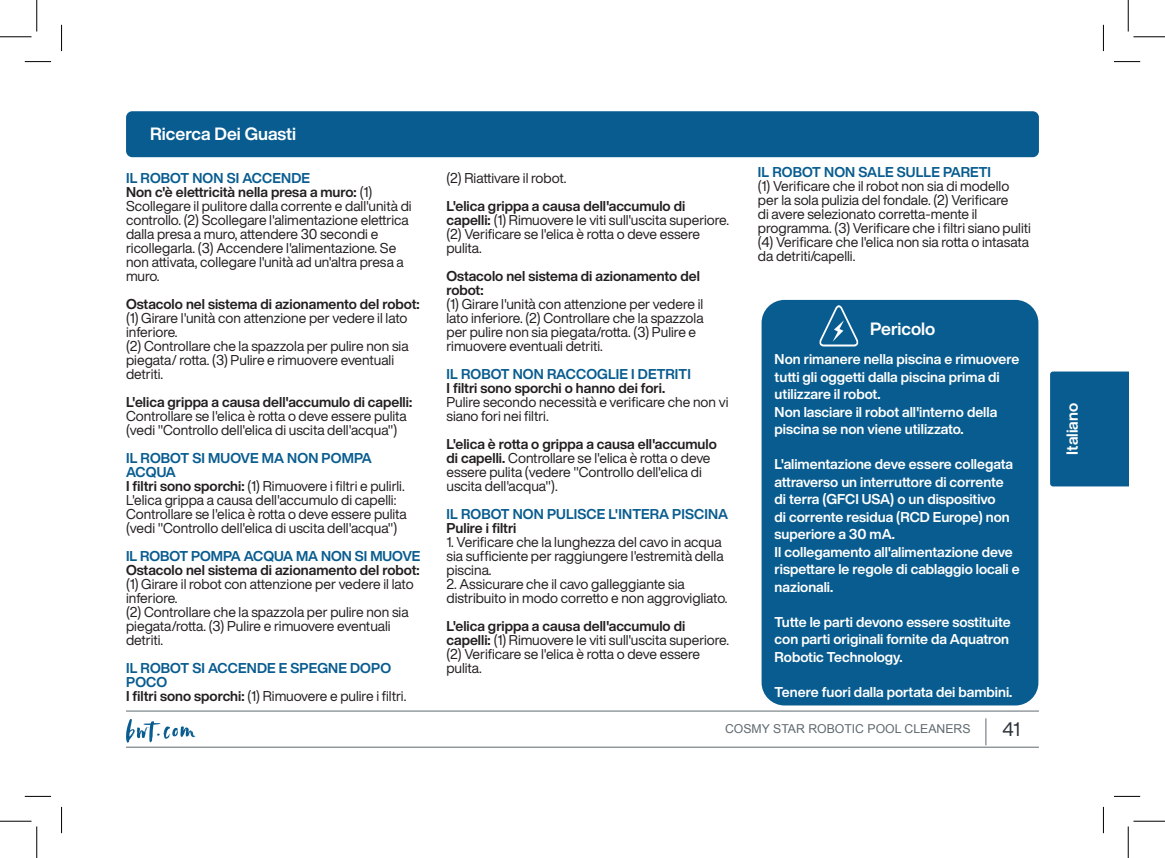
<style>
.page{position:relative;width:1165px;height:858px;background:#fff}
.page>*{position:absolute;margin:0;border:0;box-sizing:border-box;transform-origin:0 0}
.t1{font:19.25px "Helvetica Now Display";color:#2d323b}
.t2{font:700 17.5px "Helvetica Now Display";color:#fff}
.t3{font:700 15.75px "Helvetica Now Display";color:#fff}
.t4{font:14px/14px "Helvetica Now Display";color:#231f20}
.t5{font:700 14px/17.5px "Helvetica Now Display";color:#fff}
.t6{font:700 14px/14px "Helvetica Now Display";letter-spacing:.01em;color:#085c8f}
.t7{font:700 14px/14px "Helvetica Now Display";color:#231f20}
.t8{font:12.25px "Arial";color:#5f696f}
.s1{font-weight:700}
</style>
<div class="page">
<hr style="left:126px;top:746px;width:913px;height:1px;background:#5f696f">
<hr style="left:126px;top:710px;width:913px;height:1px;background:#5f696f">
<svg style="left:985px;top:718px;width:1px;height:27px"></svg>
<svg style="left:126px;top:719px;width:69px;height:23px"></svg>
<div style="left:1050px;top:371px;width:78px;height:115px;background:#085c8f"></div>
<div style="left:1064px;top:388px;width:19px;height:81px;background:#085c8f"></div>
<div style="left:126px;top:111px;width:913px;height:46px;background:#085c8f;border-radius:6px"></div>
<div style="left:766px;top:304px;width:268px;height:397px;background:#085c8f;border-radius:19px"></div>
<div style="left:761px;top:300px;width:277px;height:405px;border:9px solid #085c8f;border-radius:19px"></div>
<svg style="left:819px;top:305px;width:39px;height:41px"></svg>
<svg style="left:25px;top:61px;width:26px;height:1px"></svg>
<svg style="left:1114px;top:61px;width:26px;height:1px"></svg>
<svg style="left:25px;top:795px;width:26px;height:1px"></svg>
<svg style="left:1114px;top:795px;width:26px;height:1px"></svg>
<svg style="left:61px;top:25px;width:1px;height:26px"></svg>
<svg style="left:61px;top:806px;width:1px;height:26px"></svg>
<svg style="left:1103px;top:25px;width:1px;height:26px"></svg>
<svg style="left:1103px;top:806px;width:1px;height:26px"></svg>
<hr style="left:0;top:36px;width:32px;height:1px;background:#000">
<hr style="left:1133px;top:36px;width:32px;height:1px;background:#000">
<hr style="left:0;top:820px;width:32px;height:1px;background:#000">
<hr style="left:1133px;top:820px;width:32px;height:1px;background:#000">
<hr style="left:36px;top:0;width:1px;height:32px;background:#000">
<hr style="left:36px;top:826px;width:1px;height:31px;background:#000">
<hr style="left:1128px;top:0;width:1px;height:32px;background:#000">
<hr style="left:1128px;top:826px;width:1px;height:31px;background:#000">
<p class="t2" style="left:150px;top:122px;width:147px">Ricerca Dei Guasti</p>
<p class="t6" style="left:126px;top:171px;width:185px">IL ROBOT NON SI ACCENDE</p>
<p class="t4" style="left:126px;top:185px;width:287px"><span class="s1">Non c'è elettricità nella presa a muro:</span> (1)<br>Scollegare il pulitore dalla corrente e dall'unità di controllo. (2) Scollegare l'alimentazione elettrica dalla presa a muro, attendere 30 secondi e ricollegarla. (3) Accendere l'alimentazione. Se non attivata, collegare l'unità ad un'altra presa a muro.</p>
<p class="t7" style="left:126px;top:297px;width:295px">Ostacolo nel sistema di azionamento del robot:</p>
<p class="t4" style="left:126px;top:311px;width:283px">(1) Girare l'unità con attenzione per vedere il lato inferiore.</p>
<p class="t4" style="left:126px;top:339px;width:284px">(2) Controllare che la spazzola per pulire non sia piegata/ rotta. (3) Pulire e rimuovere eventuali detriti.</p>
<p class="t4" style="left:126px;top:395px;width:288px"><span class="s1">L'elica grippa a causa dell'accumulo di capelli:<br></span>Controllare se l'elica è rotta o deve essere pulita (vedi "Controllo dell'elica di uscita dell'acqua")</p>
<p class="t6" style="left:126px;top:451px;width:247px">IL ROBOT SI MUOVE MA NON POMPA<br>ACQUA</p>
<p class="t4" style="left:126px;top:479px;width:280px"><span class="s1">I filtri sono sporchi:</span> (1) Rimuovere i filtri e pulirli.</p>
<p class="t4" style="left:126px;top:493px;width:282px">L'elica grippa a causa dell'accumulo di capelli:<br>Controllare se l'elica è rotta o deve essere pulita (vedi "Controllo dell'elica di uscita dell'acqua")</p>
<p class="t6" style="left:126px;top:549px;width:296px">IL ROBOT POMPA ACQUA MA NON SI MUOVE</p>
<p class="t7" style="left:126px;top:563px;width:295px">Ostacolo nel sistema di azionamento del robot:</p>
<p class="t4" style="left:126px;top:577px;width:289px">(1) Girare il robot con attenzione per vedere il lato inferiore.</p>
<p class="t4" style="left:126px;top:605px;width:284px">(2) Controllare che la spazzola per pulire non sia piegata/rotta. (3) Pulire e rimuovere eventuali detriti.</p>
<p class="t6" style="left:126px;top:661px;width:266px">IL ROBOT SI ACCENDE E SPEGNE DOPO<br>POCO</p>
<p class="t4" style="left:126px;top:689px;width:282px"><span class="s1">I filtri sono sporchi:</span> (1) Rimuovere e pulire i filtri.</p>
<p class="t4" style="left:446px;top:171px;width:121px">(2) Riattivare il robot.</p>
<p class="t4" style="left:446px;top:199px;width:284px"><span class="s1">L'elica grippa a causa dell'accumulo di capelli:</span> (1) Rimuovere le viti sull'uscita superiore. (2) Verificare se l'elica è rotta o deve essere pulita.</p>
<p class="t7" style="left:446px;top:269px;width:255px">Ostacolo nel sistema di azionamento del robot:</p>
<p class="t4" style="left:446px;top:297px;width:259px">(1) Girare l'unità con attenzione per vedere il lato inferiore. (2) Controllare che la spazzola per pulire non sia piegata/rotta. (3) Pulire e rimuovere eventuali detriti.</p>
<p class="t6" style="left:446px;top:367px;width:246px">IL ROBOT NON RACCOGLIE I DETRITI</p>
<p class="t7" style="left:446px;top:381px;width:220px">I filtri sono sporchi o hanno dei fori.</p>
<p class="t4" style="left:446px;top:395px;width:283px">Pulire secondo necessità e verificare che non vi siano fori nei filtri.</p>
<p class="t4" style="left:446px;top:437px;width:272px"><span class="s1">L'elica è rotta o grippa a causa ell'accumulo di capelli.</span> Controllare se l'elica è rotta o deve essere pulita (vedere "Controllo dell'elica di uscita dell'acqua").</p>
<p class="t6" style="left:446px;top:507px;width:283px">IL ROBOT NON PULISCE L'INTERA PISCINA</p>
<p class="t7" style="left:446px;top:521px;width:71px">Pulire i filtri</p>
<p class="t4" style="left:446px;top:535px;width:279px">1. Verificare che la lunghezza del cavo in acqua sia sufficiente per raggiungere l'estremità della piscina.</p>
<p class="t4" style="left:446px;top:577px;width:283px">2. Assicurare che il cavo galleggiante sia distribuito in modo corretto e non aggrovigliato.</p>
<p class="t4" style="left:446px;top:619px;width:284px"><span class="s1">L'elica grippa a causa dell'accumulo di capelli:</span> (1) Rimuovere le viti sull'uscita superiore. (2) Verificare se l'elica è rotta o deve essere pulita.</p>
<p class="t6" style="left:758px;top:165px;width:235px">IL ROBOT NON SALE SULLE PARETI</p>
<p class="t4" style="left:758px;top:179px;width:275px">(1) Verificare che il robot non sia di modello per la sola pulizia del fondale. (2) Verificare<br>di avere selezionato corretta-mente il programma. (3) Verificare che i filtri siano puliti (4) Verificare che l'elica non sia rotta o intasata da detriti/capelli.</p>
<p class="t2" style="left:870px;top:316px;width:67px">Pericolo</p>
<p class="t5" style="left:775px;top:350px;width:246px">Non rimanere nella piscina e rimuovere tutti gli oggetti dalla piscina prima di utilizzare il robot.</p>
<p class="t5" style="left:775px;top:402px;width:224px">Non lasciare il robot all'interno della piscina se non viene utilizzato.</p>
<p class="t5" style="left:775px;top:455px;width:240px">L'alimentazione deve essere collegata attraverso un interruttore di corrente di terra (GFCI USA) o un dispositivo<br>di corrente residua (RCD Europe) non superiore a 30 mA.</p>
<p class="t5" style="left:775px;top:542px;width:247px">Il collegamento all'alimentazione deve rispettare le regole di cablaggio locali e nazionali.</p>
<p class="t5" style="left:775px;top:612px;width:238px;text-align:justify">Tutte le parti devono essere sostituite con parti originali fornite da Aquatron Robotic Technology.</p>
<p class="t5" style="left:775px;top:682px;width:239px">Tenere fuori dalla portata dei bambini.</p>
<p class="t8" style="left:725px;top:720px;width:247px">COSMY STAR ROBOTIC POOL CLEANERS</p>
<h1 class="t1" style="left:1003px;top:716px;width:19px">41</h1>
<p class="t3" style="left:1061px;top:454px;width:53px;rotate:-90deg">Italiano</p>
</div>
